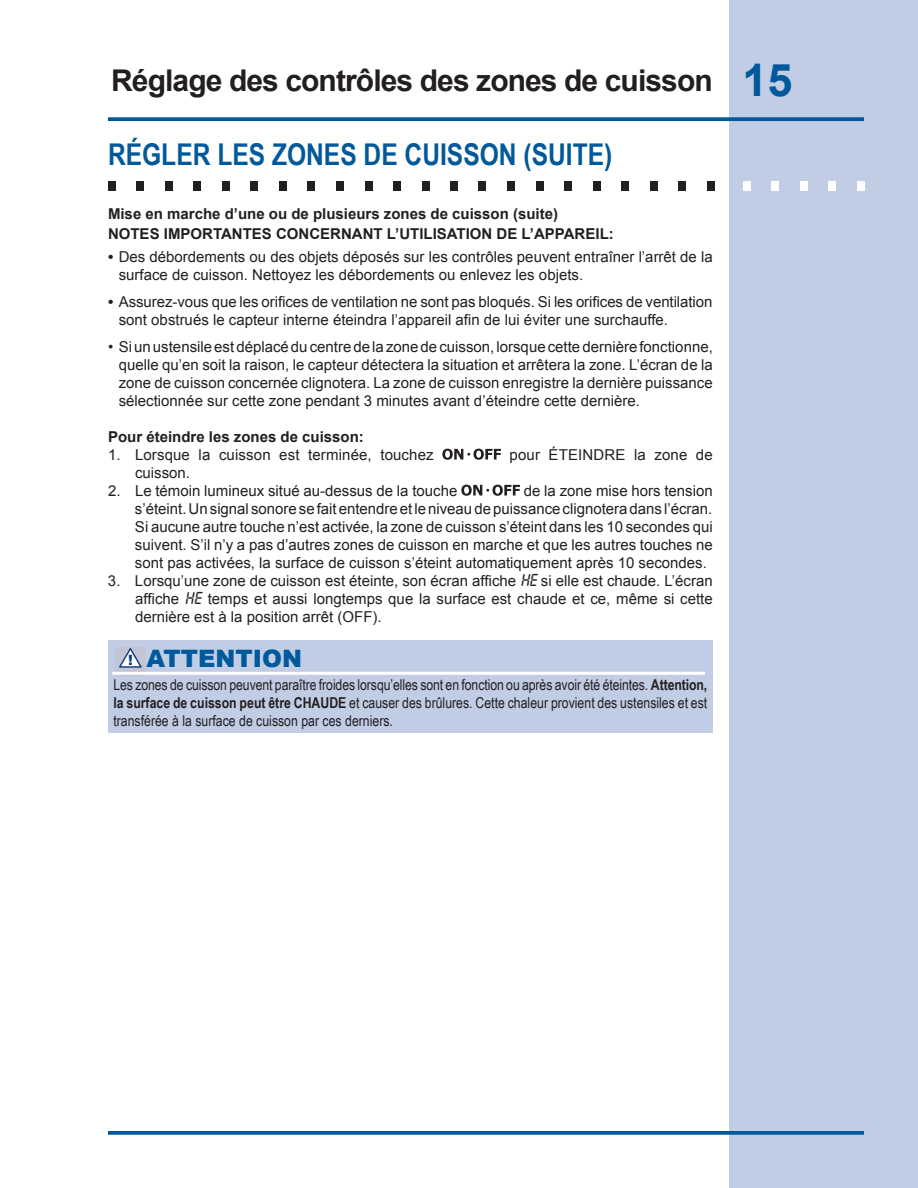
<style>
.page{position:relative;width:918px;height:1188px;background:#fff}
.page>*{position:absolute;margin:0;border:0;box-sizing:border-box;transform-origin:0 0}
.t1{font:700 45px "Arial";color:#00599b}
.t2{font:700 30px "Arial";letter-spacing:-.03em;color:#231f20}
.t3{font:700 30px "Arial Narrow";color:#00599b}
.t4{font:900 24px "Arial";color:#00599b}
.t5{font:15px/18px "Arial";color:#231f20;text-align:justify}
.t6{font:15px/18px "Arial Narrow";color:#231f20}
.t7{font:700 15px/20.2px "Arial";color:#231f20}
.s1{font-weight:700}
.s2{font-family:"Lcd D";font-size:18px}
.s3{font-size:14.25px;color:#103f74}
</style>
<div class="page">
<div style="left:729px;top:0;width:189px;height:1188px;background:#c1cde5"></div>
<svg style="left:108px;top:117px;width:756px;height:4px;background:#1164a1"></svg>
<svg style="left:108px;top:1131px;width:756px;height:4px;background:#0f62a0"></svg>
<div style="left:857px;top:181px;width:7px;height:9px;background:#fff"></div>
<div style="left:829px;top:181px;width:7px;height:9px;background:#fff"></div>
<div style="left:800px;top:181px;width:7px;height:9px;background:#fff"></div>
<div style="left:771px;top:181px;width:7px;height:9px;background:#fff"></div>
<div style="left:743px;top:181px;width:7px;height:9px;background:#fff"></div>
<div style="left:707px;top:181px;width:7px;height:9px;background:#231f20"></div>
<div style="left:679px;top:181px;width:7px;height:9px;background:#231f20"></div>
<div style="left:650px;top:181px;width:7px;height:9px;background:#231f20"></div>
<div style="left:622px;top:181px;width:7px;height:9px;background:#231f20"></div>
<div style="left:593px;top:181px;width:7px;height:9px;background:#231f20"></div>
<div style="left:565px;top:181px;width:7px;height:9px;background:#231f20"></div>
<div style="left:536px;top:181px;width:7px;height:9px;background:#231f20"></div>
<div style="left:508px;top:181px;width:7px;height:9px;background:#231f20"></div>
<div style="left:479px;top:181px;width:7px;height:9px;background:#231f20"></div>
<div style="left:451px;top:181px;width:7px;height:9px;background:#231f20"></div>
<div style="left:422px;top:181px;width:7px;height:9px;background:#231f20"></div>
<div style="left:393px;top:181px;width:7px;height:9px;background:#231f20"></div>
<div style="left:365px;top:181px;width:7px;height:9px;background:#231f20"></div>
<div style="left:336px;top:181px;width:8px;height:9px;background:#231f20"></div>
<div style="left:308px;top:181px;width:7px;height:9px;background:#231f20"></div>
<div style="left:279px;top:181px;width:7px;height:9px;background:#231f20"></div>
<div style="left:251px;top:181px;width:7px;height:9px;background:#231f20"></div>
<div style="left:222px;top:181px;width:7px;height:9px;background:#231f20"></div>
<div style="left:194px;top:181px;width:7px;height:9px;background:#231f20"></div>
<div style="left:165px;top:181px;width:7px;height:9px;background:#231f20"></div>
<div style="left:137px;top:181px;width:7px;height:9px;background:#231f20"></div>
<div style="left:108px;top:181px;width:7px;height:9px;background:#231f20"></div>
<svg style="left:442px;top:449px;width:59px;height:11px"></svg>
<svg style="left:461px;top:485px;width:59px;height:11px"></svg>
<div style="left:108px;top:641px;width:605px;height:92px;background:#c1cde5"></div>
<div style="left:115px;top:647px;width:30px;height:29px;background:#c3c4d6"></div>
<svg style="left:119px;top:648px;width:23px;height:20px"></svg>
<hr style="left:112px;top:672px;width:593px;height:3px;background:#fff">
<h2 class="t2" style="left:111px;top:61px;width:603px">Réglage des contrôles des zones de cuisson</h2>
<h2 class="t3" style="left:108px;top:131px;width:506px">Régler les zones de cuisson (suite)</h2>
<p class="t7" style="left:108px;top:204px;width:507px">Mise en marche d’une ou de plusieurs zones de cuisson (suite)<br>NOTES IMPORTANTES CONCERNANT L’UTILISATION DE L’APPAREIL:</p>
<p class="t5" style="left:119px;top:248px;width:595px;text-indent:-11px"><span class="s1">•</span> Des débordements ou des objets déposés sur les contrôles peuvent entraîner l’arrêt de la surface de cuisson. Nettoyez les débordements ou enlevez les objets.</p>
<p class="t5" style="left:119px;top:293px;width:595px;text-indent:-11px"><span class="s1">•</span> Assurez-vous que les orifices de ventilation ne sont pas bloqués. Si les orifices de ventilation sont obstrués le capteur interne éteindra l’appareil afin de lui éviter une surchauffe.</p>
<p class="t5" style="left:119px;top:338px;width:596px;text-indent:-11px">• Si un ustensile est déplacé du centre de la zone de cuisson, lorsque cette dernière fonctionne, quelle qu’en soit la raison, le capteur détectera la situation et arrêtera la zone. L’écran de la zone de cuisson concernée clignotera. La zone de cuisson enregistre la dernière puissance sélectionnée sur cette zone pendant 3 minutes avant d’éteindre cette dernière.</p>
<p class="t7" style="left:108px;top:427px;width:257px">Pour éteindre les zones de cuisson:</p>
<p class="t5" style="left:108px;top:446px;width:327px">1. Lorsque la cuisson est terminée, touchez</p>
<p class="t5" style="left:510px;top:446px;width:50px">pour éteindre</p>
<p class="t5" style="left:634px;top:446px;width:80px">la zone de</p>
<p class="t5" style="left:135px;top:464px;width:57px">cuisson.</p>
<p class="t5" style="left:108px;top:482px;width:351px">2. Le témoin lumineux situé au-dessus de la touche</p>
<p class="t5" style="left:135px;top:482px;width:579px;text-indent:389px">de la zone mise hors tension s’éteint. Un signal sonore se fait entendre et le niveau de puissance clignotera dans l’écran.<br>Si aucune autre touche n’est activée, la zone de cuisson s’éteint dans les 10 secondes qui suivent. S’il n’y a pas d’autres zones de cuisson en marche et que les autres touches ne sont pas activées, la surface de cuisson s’éteint automatiquement après 10 secondes.</p>
<p class="t5" style="left:135px;top:572px;width:579px;text-indent:-27px">3. Lorsqu’une zone de cuisson est éteinte, son écran affiche <span class="s2">HE</span> si elle est chaude. L’écran affiche <span class="s2">HE</span> temps et aussi longtemps que la surface est chaude et ce, même si cette dernière est à la position arrêt (OFF).</p>
<h3 class="t4" style="left:128px;top:641px;width:172px"><span class="s3">!</span> ATTENTION</h3>
<p class="t6" style="left:113px;top:675px;width:596px">Les zones de cuisson peuvent paraître froides lorsqu’elles sont en fonction ou après avoir été éteintes. <span class="s1">Attention, la surface de cuisson peut être CHAUDE</span></p>
<p class="t6" style="left:113px;top:693px;width:595px;text-indent:236px">et causer des brûlures. Cette chaleur provient des ustensiles et est transférée à la surface de cuisson par ces derniers.</p>
<h1 class="t1" style="left:742px;top:51px;width:52px">15</h1>
</div>
